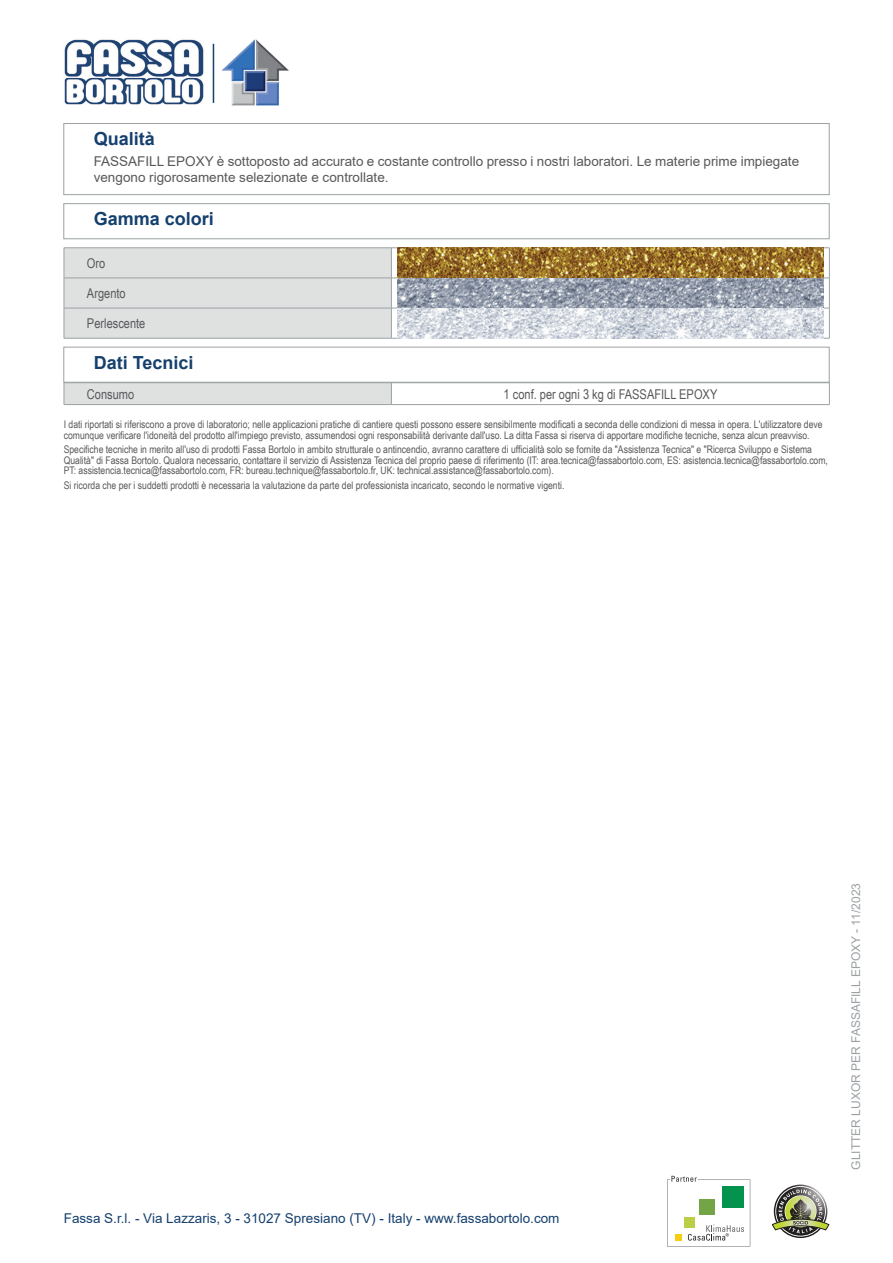
<style>
.page{position:relative;width:893px;height:1263px;background:#fff}
.page>*{position:absolute;margin:0;border:0;box-sizing:border-box;transform-origin:0 0}
.Titolo{font:700 18px "Arial";color:#15406e}
.Qualita{font:13.5px/16.2px "Arial";color:#57585a}
.t1{font:13.5px "Arial";color:#15406e}
.normale_centrato{font:13.5px "Arial Narrow";color:#57585a}
.normale_sx{font:13.5px "Arial Narrow";color:#57585a}
.t2{font:12px "Arial";color:#9ba1a4}
.Disclaimer{font:10.5px/10.5px "Arial Narrow";color:#57585a}
</style>
<div class="page">
<div style="left:64px;top:123px;width:765px;height:72px;border:1px solid #9ba1a4"></div>
<div style="left:64px;top:203px;width:765px;height:36px;border:1px solid #9ba1a4"></div>
<div style="left:65px;top:249px;width:326px;height:89px;background:#dfe1e1"></div>
<hr style="left:64px;top:248px;width:327px;height:1px;background:#9ba1a4">
<hr style="left:64px;top:248px;width:1px;height:30px;background:#9ba1a4">
<hr style="left:391px;top:248px;width:439px;height:1px;background:#9ba1a4">
<hr style="left:391px;top:248px;width:1px;height:30px;background:#9ba1a4">
<hr style="left:829px;top:248px;width:1px;height:30px;background:#9ba1a4">
<hr style="left:64px;top:278px;width:327px;height:1px;background:#9ba1a4">
<hr style="left:64px;top:278px;width:1px;height:30px;background:#9ba1a4">
<hr style="left:391px;top:278px;width:439px;height:1px;background:#9ba1a4">
<hr style="left:391px;top:278px;width:1px;height:30px;background:#9ba1a4">
<hr style="left:829px;top:278px;width:1px;height:30px;background:#9ba1a4">
<hr style="left:64px;top:308px;width:327px;height:1px;background:#9ba1a4">
<hr style="left:64px;top:308px;width:1px;height:30px;background:#9ba1a4">
<hr style="left:64px;top:338px;width:327px;height:1px;background:#9ba1a4">
<hr style="left:391px;top:308px;width:439px;height:1px;background:#9ba1a4">
<hr style="left:391px;top:308px;width:1px;height:30px;background:#9ba1a4">
<hr style="left:829px;top:308px;width:1px;height:30px;background:#9ba1a4">
<hr style="left:391px;top:338px;width:439px;height:1px;background:#9ba1a4">
<img style="left:398px;top:248px;width:425px;height:90px">
<div style="left:64px;top:347px;width:765px;height:35px;border:1px solid #9ba1a4"></div>
<div style="left:64px;top:383px;width:327px;height:22px;background:#dfe1e1"></div>
<hr style="left:64px;top:382px;width:327px;height:1px;background:#9ba1a4">
<svg style="left:64px;top:383px;width:1px;height:21px"></svg>
<hr style="left:64px;top:404px;width:327px;height:1px;background:#9ba1a4">
<hr style="left:391px;top:382px;width:439px;height:1px;background:#9ba1a4">
<svg style="left:391px;top:383px;width:1px;height:21px"></svg>
<svg style="left:829px;top:383px;width:1px;height:21px"></svg>
<hr style="left:391px;top:404px;width:439px;height:1px;background:#9ba1a4">
<svg style="left:667px;top:1176px;width:83px;height:71px"></svg>
<svg style="left:772px;top:1186px;width:57px;height:50px"></svg>
<img style="left:64px;top:39px;width:140px;height:66px">
<hr style="left:213px;top:44px;width:1px;height:59px;background:#15406e">
<img style="left:221px;top:39px;width:68px;height:67px">
<p class="Titolo" style="left:94px;top:126px;width:63px">Qualità</p>
<p class="Qualita" style="left:94px;top:153px;width:707px">FASSAFILL EPOXY è sottoposto ad accurato e costante controllo presso i nostri laboratori. Le materie prime impiegate vengono rigorosamente selezionate e controllate.</p>
<p class="Titolo" style="left:94px;top:206px;width:122px">Gamma colori</p>
<p class="normale_sx" style="left:87px;top:253px;width:20px">Oro</p>
<p class="normale_sx" style="left:87px;top:283px;width:40px">Argento</p>
<p class="normale_sx" style="left:87px;top:313px;width:60px">Perlescente</p>
<p class="Titolo" style="left:94px;top:350px;width:101px">Dati Tecnici</p>
<p class="normale_sx" style="left:87px;top:384px;width:49px">Consumo</p>
<p class="normale_centrato" style="left:504px;top:384px;width:215px">1 conf. per ogni 3 kg di FASSAFILL EPOXY</p>
<p class="Disclaimer" style="left:64px;top:419px;width:760px">I dati riportati si riferiscono a prove di laboratorio; nelle applicazioni pratiche di cantiere questi possono essere sensibilmente modificati a seconda delle condizioni di messa in opera. L'utilizzatore deve comunque verificare l'idoneità del prodotto all'impiego previsto, assumendosi ogni responsabilità derivante dall'uso. La ditta Fassa si riserva di apportare modifiche tecniche, senza alcun preavviso.</p>
<p class="Disclaimer" style="left:64px;top:444px;width:766px">Specifiche tecniche in merito all'uso di prodotti Fassa Bortolo in ambito strutturale o antincendio, avranno carattere di ufficialità solo se fornite da "Assistenza Tecnica" e "Ricerca Sviluppo e Sistema<br>Qualità" di Fassa Bortolo. Qualora necessario, contattare il servizio di Assistenza Tecnica del proprio paese di riferimento (IT: area.tecnica@fassabortolo.com, ES: asistencia.tecnica@fassabortolo.com,<br>PT: assistencia.tecnica@fassabortolo.com, FR: bureau.technique@fassabortolo.fr, UK: technical.assistance@fassabortolo.com).</p>
<p class="Disclaimer" style="left:64px;top:480px;width:502px">Si ricorda che per i suddetti prodotti è necessaria la valutazione da parte del professionista incaricato, secondo le normative vigenti.</p>
<p class="t1" style="left:64px;top:1208px;width:497px">Fassa S.r.l. - Via Lazzaris, 3 - 31027 Spresiano (TV) - Italy - www.fassabortolo.com</p>
<p class="t2" style="left:848px;top:1170px;width:288px;rotate:-90deg">GLITTER LUXOR PER FASSAFILL EPOXY - 11/2023</p>
</div>
